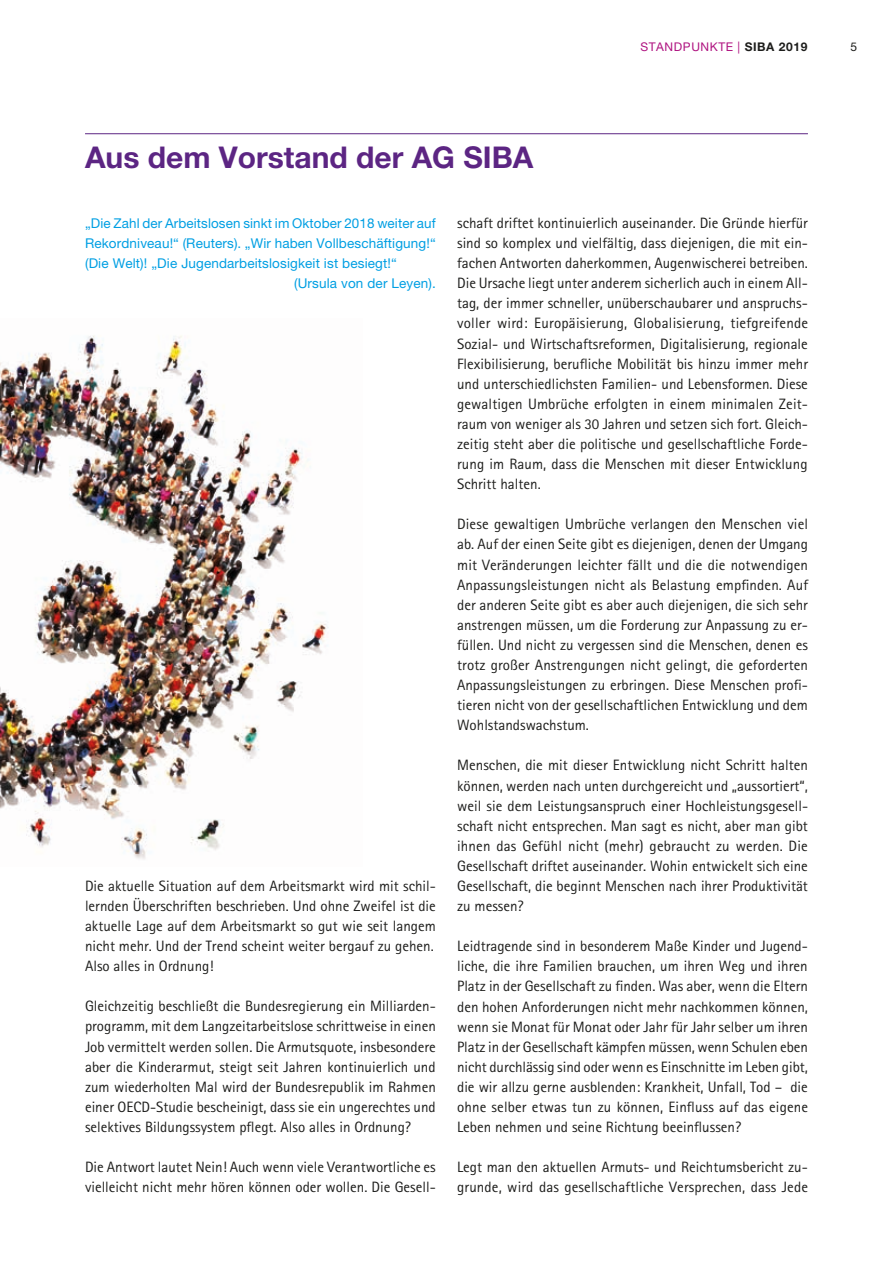
<style>
.page{position:relative;width:893px;height:1263px;background:#fff}
.page>*{position:absolute;margin:0;border:0;box-sizing:border-box;transform-origin:0 0}
.t1{font:700 30px "Helvetica Neue LT Pro";color:#5c2583}
.t2{font:15px/20.1px "Agfa Rotis Sans Serif";color:#1d1d1b;text-align:justify}
.t3{font:13.5px "Helvetica Neue LT Pro";letter-spacing:.01em;color:#009fe3}
.t4{font:12px "Helvetica Neue LT Pro";letter-spacing:.05em;color:#af1380}
.t5{font:12px "Helvetica Neue LT Pro";color:#1d1d1b}
.s1{font-weight:700;color:#1d1d1b}
</style>
<div class="page">
<img style="left:0;top:335px;width:329px;height:524px">
<hr style="left:85px;top:133px;width:723px;height:1px;background:#5c2583">
<h1 class="t1" style="left:85px;top:139px;width:450px">Aus dem Vorstand der AG SIBA</h1>
<p class="t4" style="left:640px;top:40px;width:168px">STANDPUNKTE | <span class="s1">SIBA 2019</span></p>
<p class="t5" style="left:850px;top:40px;width:8px">5</p>
<p class="t3" style="left:85px;top:215px;width:352px">„Die Zahl der Arbeitslosen sinkt im Oktober 2018 weiter auf</p>
<p class="t3" style="left:85px;top:235px;width:352px">Rekordniveau!“ (Reuters). „Wir haben Vollbeschäftigung!“</p>
<p class="t3" style="left:85px;top:255px;width:313px">(Die Welt)! „Die Jugendarbeitslosigkeit ist besiegt!“</p>
<p class="t3" style="left:294px;top:275px;width:143px">(Ursula von der Leyen).</p>
<p class="t2" style="left:85px;top:875px;width:352px;text-align:left">Die aktuelle Situation auf dem Arbeitsmarkt wird mit schil&shy;lernden Überschriften beschrieben. Und ohne Zweifel ist die aktuelle Lage auf dem Arbeitsmarkt so gut wie seit langem nicht mehr. Und der Trend scheint weiter bergauf zu gehen.<br>Also alles in Ordnung!</p>
<p class="t2" style="left:85px;top:996px;width:352px">Gleichzeitig beschließt die Bundesregierung ein Milliarden&shy;programm, mit dem Langzeitarbeitslose schrittweise in einen Job vermittelt werden sollen. Die Armutsquote, insbesondere aber die Kinderarmut, steigt seit Jahren kontinuierlich und zum wiederholten Mal wird der Bundesrepublik im Rahmen einer OECD-Studie bescheinigt, dass sie ein ungerechtes und selektives Bildungssystem pflegt. Also alles in Ordnung?</p>
<p class="t2" style="left:85px;top:1157px;width:352px">Die Antwort lautet Nein! Auch wenn viele Verantwortliche es vielleicht nicht mehr hören können oder wollen. Die Gesell-</p>
<p class="t2" style="left:457px;top:213px;width:353px">schaft driftet kontinuierlich auseinander. Die Gründe hierfür sind so komplex und vielfältig, dass diejenigen, die mit ein&shy;fachen Antworten daherkommen, Augenwischerei betreiben.<br>Die Ursache liegt unter anderem sicherlich auch in einem All&shy;tag, der immer schneller, unüberschaubarer und anspruchs&shy;voller wird: Europäisierung, Globalisierung, tiefgreifende Sozial- und Wirtschaftsreformen, Digitalisierung, regionale Flexibilisierung, berufliche Mobilität bis hinzu immer mehr und unterschiedlichsten Familien- und Lebensformen. Diese gewaltigen Umbrüche erfolgten in einem minimalen Zeit&shy;raum von weniger als 30 Jahren und setzen sich fort. Gleich&shy;zeitig steht aber die politische und gesellschaftliche Forde&shy;rung im Raum, dass die Menschen mit dieser Entwicklung Schritt halten.</p>
<p class="t2" style="left:457px;top:514px;width:353px">Diese gewaltigen Umbrüche verlangen den Menschen viel ab. Auf der einen Seite gibt es diejenigen, denen der Umgang mit Veränderungen leichter fällt und die die notwendigen Anpassungsleistungen nicht als Belastung empfinden. Auf der anderen Seite gibt es aber auch diejenigen, die sich sehr anstrengen müssen, um die Forderung zur Anpassung zu er&shy;füllen. Und nicht zu vergessen sind die Menschen, denen es trotz großer Anstrengungen nicht gelingt, die geforderten Anpassungsleistungen zu erbringen. Diese Menschen profi&shy;tieren nicht von der gesellschaftlichen Entwicklung und dem Wohlstandswachstum.</p>
<p class="t2" style="left:457px;top:755px;width:352px">Menschen, die mit dieser Entwicklung nicht Schritt halten können, werden nach unten durchgereicht und „aussortiert“, weil sie dem Leistungsanspruch einer Hochleistungsgesell&shy;schaft nicht entsprechen. Man sagt es nicht, aber man gibt ihnen das Gefühl nicht (mehr) gebraucht zu werden. Die Gesellschaft driftet auseinander. Wohin entwickelt sich eine Gesellschaft, die beginnt Menschen nach ihrer Produktivität zu messen?</p>
<p class="t2" style="left:457px;top:936px;width:352px">Leidtragende sind in besonderem Maße Kinder und Jugend&shy;liche, die ihre Familien brauchen, um ihren Weg und ihren Platz in der Gesellschaft zu finden. Was aber, wenn die Eltern den hohen Anforderungen nicht mehr nachkommen können, wenn sie Monat für Monat oder Jahr für Jahr selber um ihren Platz in der Gesellschaft kämpfen müssen, wenn Schulen eben nicht durchlässig sind oder wenn es Einschnitte im Leben gibt, die wir allzu gerne ausblenden: Krankheit, Unfall, Tod – die ohne selber etwas tun zu können, Einfluss auf das eigene Leben nehmen und seine Richtung beeinflussen?</p>
<p class="t2" style="left:457px;top:1157px;width:352px">Legt man den aktuellen Armuts- und Reichtumsbericht zu&shy;grunde, wird das gesellschaftliche Versprechen, dass Jede</p>
</div>
